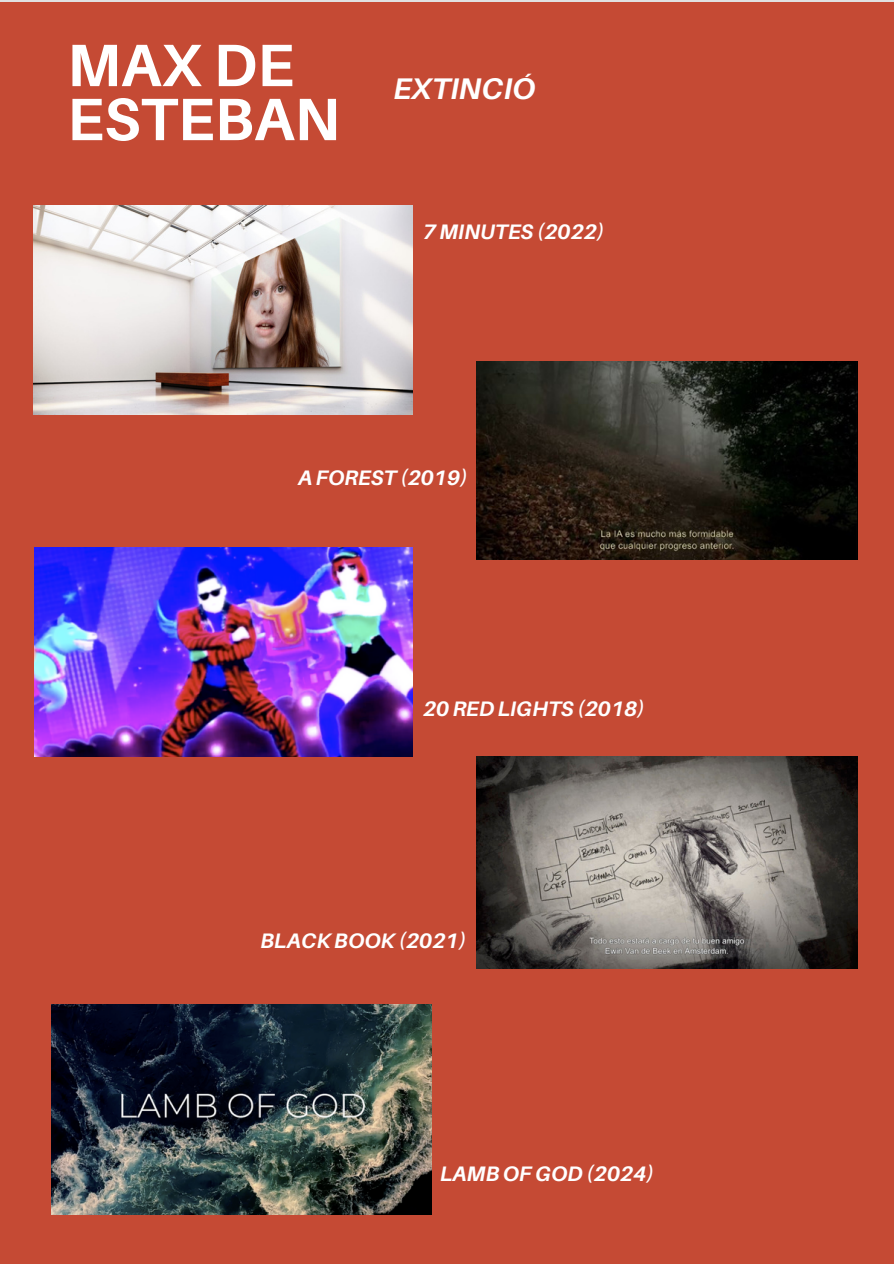
<style>
.page{position:relative;width:894px;height:1264px;background:#fff}
.page>*{position:absolute;margin:0;border:0;box-sizing:border-box;transform-origin:0 0}
.t1{font:700 59.85px/54px "Aileron";color:#fff}
.t2{font:italic 700 29.85px "Aileron";color:#fff}
.t3{font:italic 700 21px "Aileron";color:#fff}
</style>
<div class="page">
<div style="left:0;top:2px;width:893px;height:1261px;background:#c54a34"></div>
<img style="left:34px;top:547px;width:378px;height:209px">
<img style="left:476px;top:756px;width:380px;height:212px">
<img style="left:476px;top:361px;width:380px;height:198px">
<img style="left:33px;top:205px;width:379px;height:210px">
<img style="left:52px;top:1004px;width:379px;height:210px">
<p class="t1" style="left:67px;top:37px;width:274px">MAX DE<br>ESTEBAN</p>
<p class="t2" style="left:393px;top:70px;width:143px">EXTINCIÓ</p>
<p class="t3" style="left:423px;top:218px;width:183px">7 MINUTES (2022)</p>
<p class="t3" style="left:298px;top:464px;width:171px">A FOREST (2019)</p>
<p class="t3" style="left:423px;top:695px;width:223px">20 RED LIGHTS (2018)</p>
<p class="t3" style="left:260px;top:928px;width:207px">BLACK BOOK (2021)</p>
<p class="t3" style="left:440px;top:1160px;width:215px">LAMB OF GOD (2024)</p>
</div>
